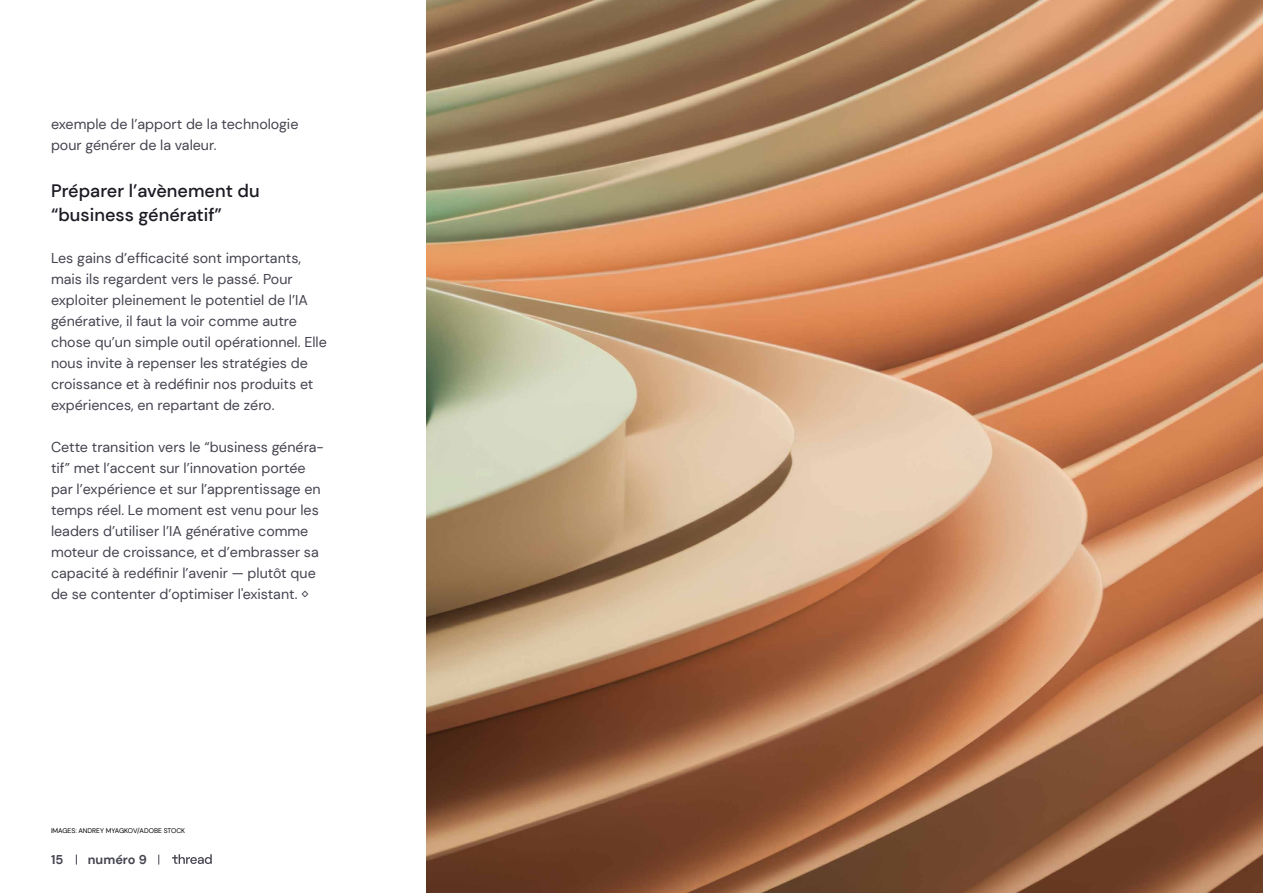
<style>
.page{position:relative;width:1263px;height:893px;background:#fff}
.page>*{position:absolute;margin:0;border:0;box-sizing:border-box;transform-origin:0 0}
.t1{font:500 18px/24px "DM Sans";color:#1c1a23}
.t2{font:14.25px/21px "DM Sans";color:#444450}
.t3{font:700 12.75px "DM Sans";color:#444450}
.t4{font:6.75px "DM Sans";color:#000}
</style>
<div class="page">
<svg style="left:172px;top:854px;width:40px;height:10px"></svg>
<img style="left:426px;top:0;width:837px;height:893px">
<p class="t2" style="left:51px;top:113px;width:249px">exemple de l’apport de la technologie pour générer de la valeur.</p>
<p class="t1" style="left:51px;top:179px;width:210px">Préparer l’avènement du “business génératif”</p>
<p class="t2" style="left:51px;top:248px;width:277px">Les gains d’efficacité sont importants, mais ils regardent vers le passé. Pour exploiter pleinement le potentiel de l’IA générative, il faut la voir comme autre chose qu’un simple outil opérationnel. Elle nous invite à repenser les stratégies de croissance et à redéfinir nos produits et expériences, en repartant de zéro.</p>
<p class="t2" style="left:51px;top:437px;width:274px">Cette transition vers le “business généra&shy;tif” met l’accent sur l’innovation portée par l’expérience et sur l’apprentissage en temps réel. Le moment est venu pour les leaders d’utiliser l’IA générative comme moteur de croissance, et d’embrasser sa capacité à redéfinir l’avenir — plutôt que de se contenter d’optimiser l'existant. ◊</p>
<p class="t4" style="left:51px;top:827px;width:136px">IMAGES: ANDREY MYAGKOV/ADOBE STOCK</p>
<p class="t3" style="left:51px;top:851px;width:14px">15</p>
<p class="t3" style="left:88px;top:851px;width:60px">numéro 9</p>
</div>
